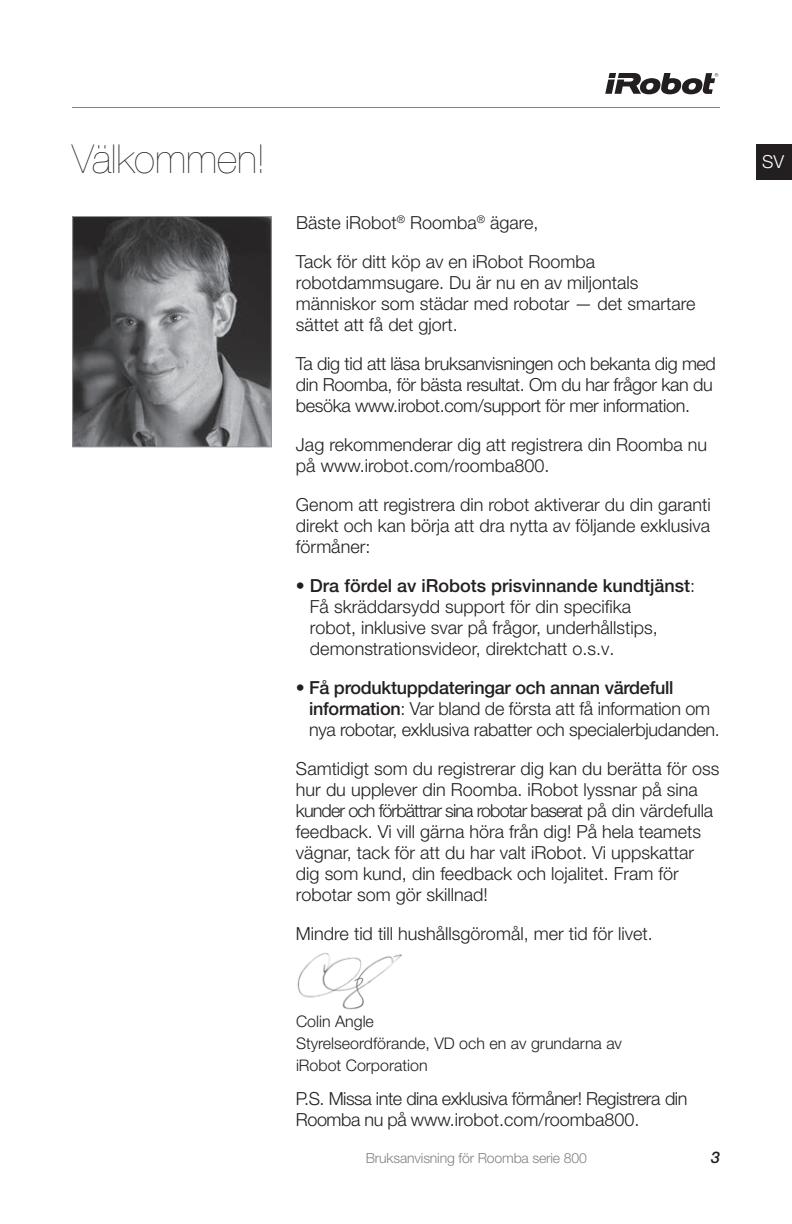
<style>
.page{position:relative;width:792px;height:1224px;background:#fff}
.page>*{position:absolute;margin:0;border:0;box-sizing:border-box;transform-origin:0 0}
.t1{font:200 40px "Helvetica Neue LT Pro";color:#231f20}
.t2{font:300 18px/21px "Helvetica Neue LT Pro";color:#231f20}
.t3{font:300 18px/21px "Helvetica Neue LT Pro";letter-spacing:-.02em;color:#231f20}
.t4{font:300 18px/21px "Helvetica Neue LT Pro";letter-spacing:-.025em;color:#231f20}
.t5{font:300 18px "Helvetica Neue LT Pro";color:#fff}
.t6{font:300 16px/22px "Helvetica Neue LT Pro";color:#231f20}
.t7{font:italic 500 16px "Helvetica Neue LT Pro";color:#231f20}
.t8{font:300 14px "Helvetica Neue LT Pro";letter-spacing:-.01em;color:#808285}
.s1{font-weight:500}
</style>
<div class="page">
<svg style="left:605px;top:73px;width:113px;height:21px"></svg>
<hr style="left:72px;top:107px;width:648px;height:1px;background:#808285">
<div style="left:756px;top:144px;width:36px;height:36px;background:#231f20"></div>
<img style="left:297px;top:953px;width:105px;height:57px">
<img style="left:74px;top:218px;width:196px;height:227px">
<div style="left:72px;top:216px;width:200px;height:231px;border:1px solid #939598"></div>
<h1 class="t1" style="left:72px;top:135px;width:194px">Välkommen!</h1>
<p class="t2" style="left:296px;top:203px;width:301px;line-height:39px">Bäste iRobot<sup>®</sup> Roomba<sup>®</sup> ägare,<br>Tack för ditt köp av en iRobot Roomba</p>
<p class="t2" style="left:296px;top:272px;width:401px">robotdammsugare. Du är nu en av miljontals människor som städar med robotar — det smartare sättet att få det gjort.</p>
<p class="t3" style="left:296px;top:353px;width:421px">Ta dig tid att läsa bruksanvisningen och bekanta dig med din Roomba, för bästa resultat. Om du har frågor kan du besöka www.irobot.com/support för mer information.</p>
<p class="t2" style="left:296px;top:434px;width:413px">Jag rekommenderar dig att registrera din Roomba nu på www.irobot.com/roomba800.</p>
<p class="t2" style="left:296px;top:494px;width:416px;text-align:justify">Genom att registrera din robot aktiverar du din garanti direkt och kan börja att dra nytta av följande exklusiva förmåner:</p>
<p class="t2" style="left:310px;top:575px;width:387px;text-indent:-14px">• <span class="s1">Dra fördel av iRobots prisvinnande kundtjänst</span>:<br>Få skräddarsydd support för din specifika<br>robot, inklusive svar på frågor, underhållstips, demonstrationsvideor, direktchatt o.s.v.</p>
<p class="t2" style="left:309px;top:677px;width:412px;text-indent:-13px">• <span class="s1">Få produktuppdateringar och annan värdefull information</span>: Var bland de första att få information om nya robotar, exklusiva rabatter och specialerbjudanden.</p>
<p class="t2" style="left:296px;top:758px;width:425px">Samtidigt som du registrerar dig kan du berätta för oss hur du upplever din Roomba. iRobot lyssnar på sina kunder och förbättrar sina robotar baserat på din värdefulla feedback. Vi vill gärna höra från dig! På hela teamets vägnar, tack för att du har valt iRobot. Vi uppskattar dig som kund, din feedback och lojalitet. Fram för robotar som gör skillnad!</p>
<p class="t2" style="left:296px;top:923px;width:358px">Mindre tid till hushållsgöromål, mer tid för livet.</p>
<p class="t6" style="left:296px;top:1010px;width:328px">Colin Angle<br>Styrelseordförande, VD och en av grundarna av iRobot Corporation</p>
<p class="t4" style="left:296px;top:1088px;width:393px">P.S. Missa inte dina exklusiva förmåner! Registrera din<br>Roomba nu på www.irobot.com/roomba800.</p>
<p class="t8" style="left:366px;top:1150px;width:223px">Bruksanvisning för Roomba serie 800</p>
<p class="t7" style="left:711px;top:1148px;width:10px">3</p>
<p class="t5" style="left:762px;top:150px;width:23px">SV</p>
</div>
